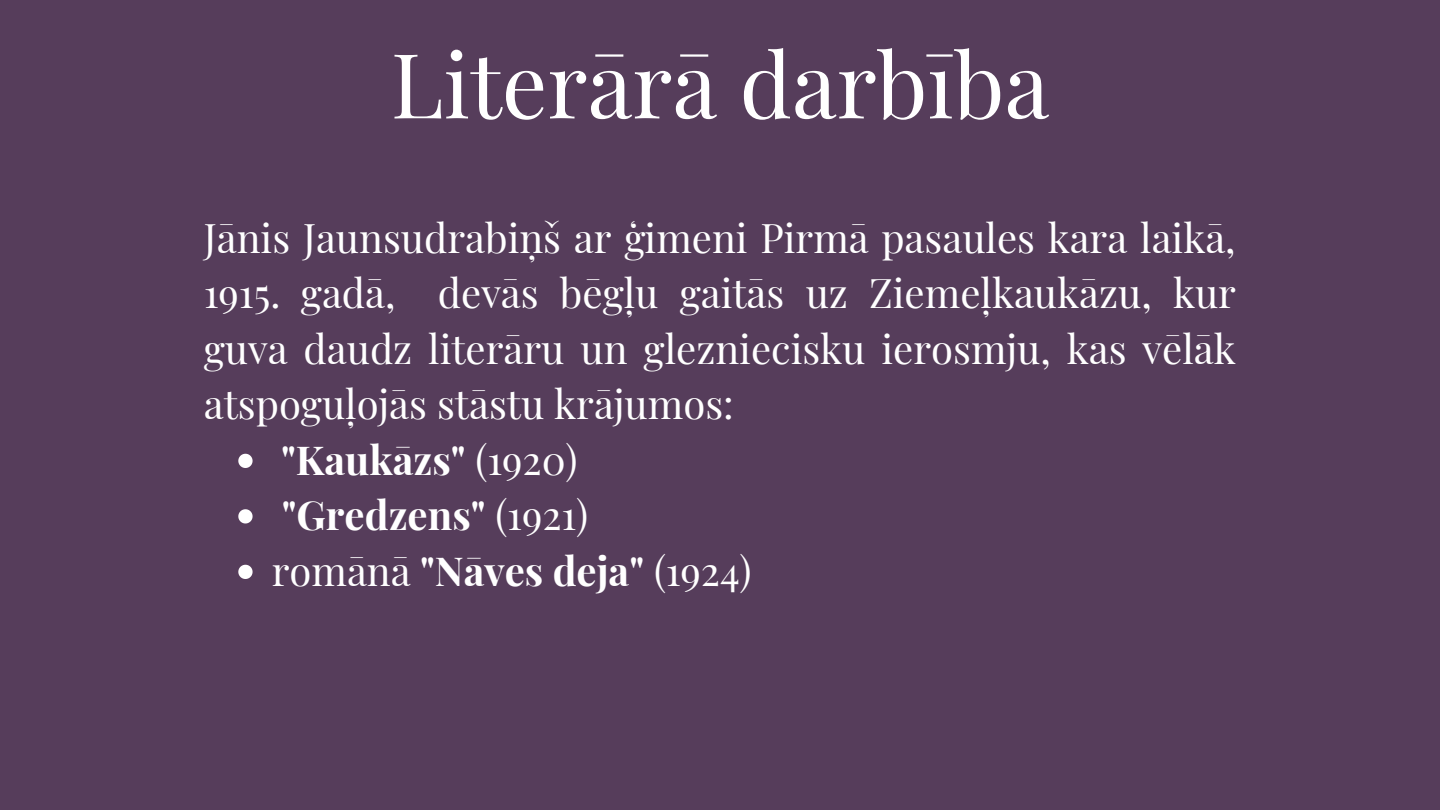
<style>
.page{position:relative;width:1440px;height:810px;background:#563d5b}
.page>*{position:absolute;margin:0;border:0;box-sizing:border-box;transform-origin:0 0}
.t1{font:90px "Playfair Display";color:#fff}
.t2{font:40px/55.5px "Playfair Display";color:#fff;text-align:justify}
.t3{font:700 40px/55.5px "Playfair Display";color:#fff}
.s1{font-weight:400}
</style>
<div class="page">
<svg style="left:238px;top:454px;width:15px;height:14px"></svg>
<svg style="left:238px;top:509px;width:15px;height:15px"></svg>
<svg style="left:238px;top:565px;width:15px;height:14px"></svg>
<h1 class="t1" style="left:391px;top:21px;width:660px">Literārā darbība</h1>
<p class="t2" style="left:204px;top:208px;width:1034px">Jānis Jaunsudrabiņš ar ģimeni Pirmā pasaules kara laikā, 1915. gadā, devās bēgļu gaitās uz Ziemeļkaukāzu, kur guva daudz literāru un glezniecisku ierosmju, kas vēlāk atspoguļojās stāstu krājumos:</p>
<p class="t3" style="left:272px;top:430px;width:481px">"Kaukāzs" <span class="s1">(1920) </span>"Gredzens" <span class="s1">(1921)<br>romānā</span> "Nāves deja" <span class="s1">(1924)</span></p>
</div>
